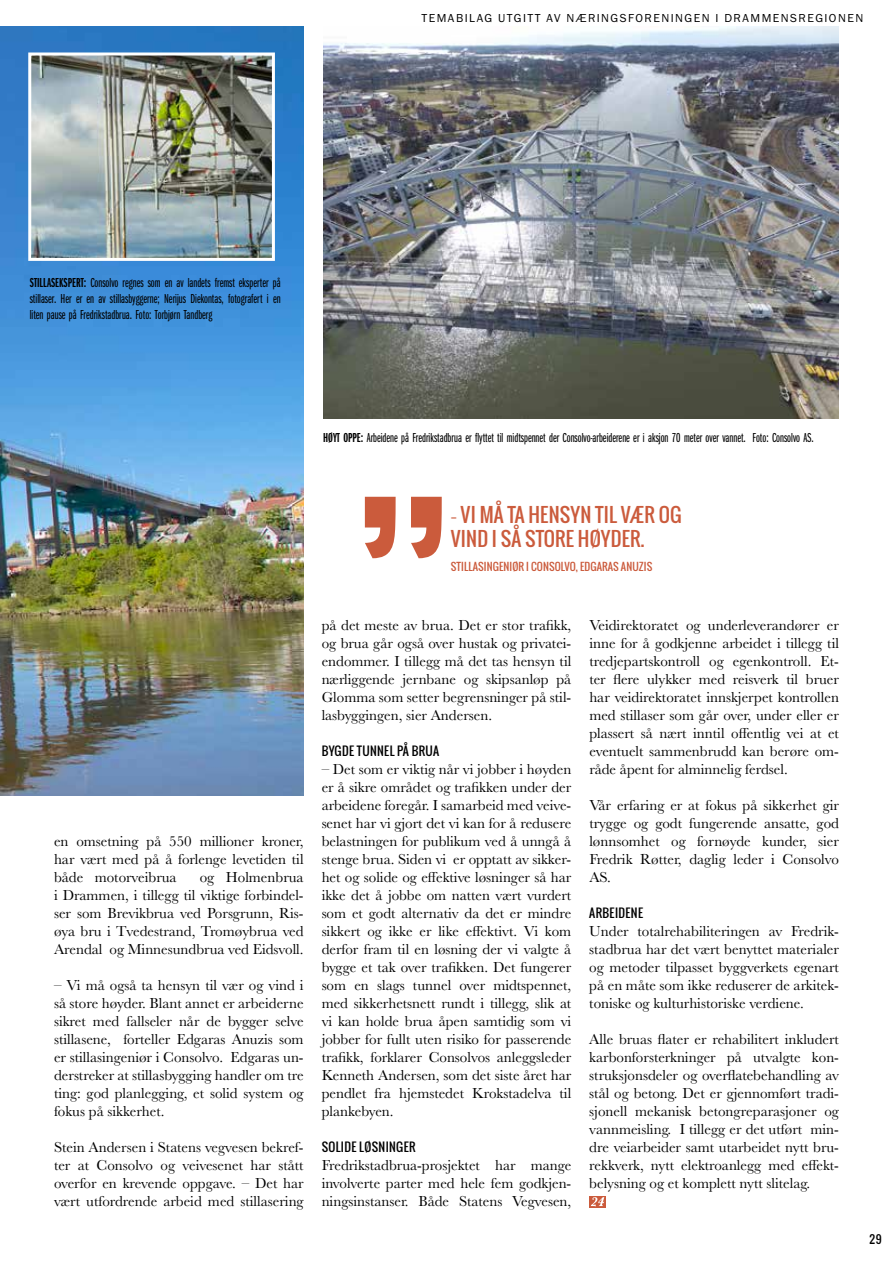
<style>
.page{position:relative;width:893px;height:1263px;background:#fff}
.page>*{position:absolute;margin:0;border:0;box-sizing:border-box;transform-origin:0 0}
.t1{font:246px "Oswald";color:#cb5b3c}
.t2{font:19.5px/24px "Oswald";letter-spacing:.01em;color:#cb5b3c}
.t3{font:15px/18px "Baskerville";color:#000;text-align:justify}
.t4{font:13.5px/16.2px "Franklin Got X Cmp ITC";color:#000;text-align:justify}
.t5{font:12px "Franklin Got ITC";letter-spacing:.12em;color:#000}
.t6{font:12px "Oswald";letter-spacing:.03em;color:#000}
.t7{font:11.25px "Oswald";color:#000}
.t8{font:10.5px "Oswald";letter-spacing:.01em;color:#cb5b3c}
.s1{font-weight:600}
.s2{font-family:"Neutraface 2 Condensed";font-weight:500}
</style>
<div class="page">
<div style="left:589px;top:1196px;width:17px;height:12px;background:#cb5b3c"></div>
<svg style="left:591px;top:1197px;width:13px;height:9px"></svg>
<img style="left:323px;top:26px;width:516px;height:392px">
<img style="left:0;top:27px;width:303px;height:768px">
<img style="left:32px;top:57px;width:239px;height:200px">
<div style="left:28px;top:53px;width:247px;height:208px;border:3px solid #fff"></div>
<p class="t5" style="left:422px;top:11px;width:443px">TEMABILAG UTGITT AV NÆRINGSFORENINGEN I DRAMMENSREGIONEN</p>
<p class="t4" style="left:30px;top:274px;width:252px"><span class="s1">STILLASEKSPERT:</span> Consolvo regnes som en av landets fremst eksperter på stillaser. Her er en av stillasbyggerne; Nerijus Diekontas, fotografert i en liten pause på Fredrikstadbrua. Foto: Torbjørn Tandberg</p>
<p class="t4" style="left:323px;top:430px;width:492px"><span class="s1">HØYT OPPE:</span> Arbeidene på Fredrikstadbrua er flyttet til midtspennet der Consolvo-arbeiderene er i aksjon 70 meter over vannet. Foto: Consolvo AS.</p>
<h1 class="t1" style="left:349px;top:421px;width:109px">”</h1>
<h2 class="t2" style="left:451px;top:502px;width:232px"><span class="s2">–</span> VI MÅ TA HENSYN TIL VÆR OG<br>VIND I SÅ STORE HØYDER.</h2>
<p class="t8" style="left:451px;top:558px;width:203px">STILLASINGENIØR I CONSOLVO, EDGARAS ANUZIS</p>
<p class="t3" style="left:54px;top:832px;width:251px">en omsetning på 550 millioner kroner, har vært med på å forlenge levetiden til både motorveibrua</p>
<p class="t3" style="left:54px;top:868px;width:251px;text-indent:146px">og Holmenbrua i Drammen, i tillegg til viktige forbindel&shy;ser som Brevikbrua ved Porsgrunn, Ris&shy;øya bru i Tvedestrand, Tromøybrua ved Arendal og Minnesundbrua ved Eidsvoll.</p>
<p class="t3" style="left:54px;top:976px;width:251px">– Vi må også ta hensyn til vær og vind i så store høyder. Blant annet er arbeiderne sikret med fallseler når de bygger selve stillasene, forteller Edgaras Anuzis som er stillasingeniør i Consolvo. Edgaras un&shy;derstreker at stillasbygging handler om tre ting: god planlegging, et solid system og fokus på sikkerhet.</p>
<p class="t3" style="left:54px;top:1138px;width:251px">Stein Andersen i Statens vegvesen bekref&shy;ter at Consolvo og veivesenet har stått overfor en krevende oppgave. – Det har vært utfordrende arbeid med stillasering</p>
<p class="t3" style="left:322px;top:616px;width:251px">på det meste av brua. Det er stor trafikk, og brua går også over hustak og privatei&shy;endommer. I tillegg må det tas hensyn til nærliggende jernbane og skipsanløp på Glomma som setter begrensninger på stil&shy;lasbyggingen, sier Andersen.</p>
<p class="t6" style="left:322px;top:742px;width:119px">BYGDE TUNNEL PÅ BRUA</p>
<p class="t3" style="left:322px;top:760px;width:251px">– Det som er viktig når vi jobber i høyden er å sikre området og trafikken under der arbeidene foregår. I samarbeid med veive&shy;senet har vi gjort det vi kan for å redusere belastningen for publikum ved å unngå å stenge brua. Siden vi er opptatt av sikker&shy;het og solide og effektive løsninger så har ikke det å jobbe om natten vært vurdert som et godt alternativ da det er mindre sikkert og ikke er like effektivt. Vi kom derfor fram til en løsning der vi valgte å bygge et tak over trafikken. Det fungerer som en slags tunnel over midtspennet, med sikkerhetsnett rundt i tillegg, slik at vi kan holde brua åpen samtidig som vi jobber for fullt uten risiko for passerende trafikk, forklarer Consolvos anleggsleder Kenneth Andersen, som det siste året har pendlet fra hjemstedet Krokstadelva til plankebyen.</p>
<p class="t6" style="left:322px;top:1138px;width:95px">SOLIDE LØSNINGER</p>
<p class="t3" style="left:322px;top:1156px;width:251px">Fredrikstadbrua-prosjektet har mange involverte parter med hele fem godkjen&shy;ningsinstanser. Både Statens Vegvesen,</p>
<p class="t3" style="left:589px;top:616px;width:251px">Veidirektoratet og underleverandører er inne for å godkjenne arbeidet i tillegg til tredjepartskontroll og egenkontroll. Et&shy;ter flere ulykker med reisverk til bruer har veidirektoratet innskjerpet kontrollen med stillaser som går over, under eller er plassert så nært inntil offentlig vei at et eventuelt sammenbrudd kan berøre om&shy;råde åpent for alminnelig ferdsel.</p>
<p class="t3" style="left:589px;top:796px;width:251px">Vår erfaring er at fokus på sikkerhet gir trygge og godt fungerende ansatte, god lønnsomhet og fornøyde kunder, sier Fredrik Røtter, daglig leder i Consolvo AS.</p>
<p class="t6" style="left:589px;top:904px;width:55px">ARBEIDENE</p>
<p class="t3" style="left:589px;top:922px;width:251px">Under totalrehabiliteringen av Fredrik&shy;stadbrua har det vært benyttet materialer og metoder tilpasset byggverkets egenart på en måte som ikke reduserer de arkitek&shy;toniske og kulturhistoriske verdiene.</p>
<p class="t3" style="left:589px;top:1030px;width:251px">Alle bruas flater er rehabilitert inkludert karbonforsterkninger på utvalgte kon&shy;struksjonsdeler og overflatebehandling av stål og betong. Det er gjennomført tradi&shy;sjonell mekanisk betongreparasjoner og vannmeisling. I tillegg er det utført min&shy;dre veiarbeider samt utarbeidet nytt bru&shy;rekkverk, nytt elektroanlegg med effekt&shy;belysning og et komplett nytt slitelag.</p>
<p class="t7" style="left:870px;top:1230px;width:14px">29</p>
</div>
